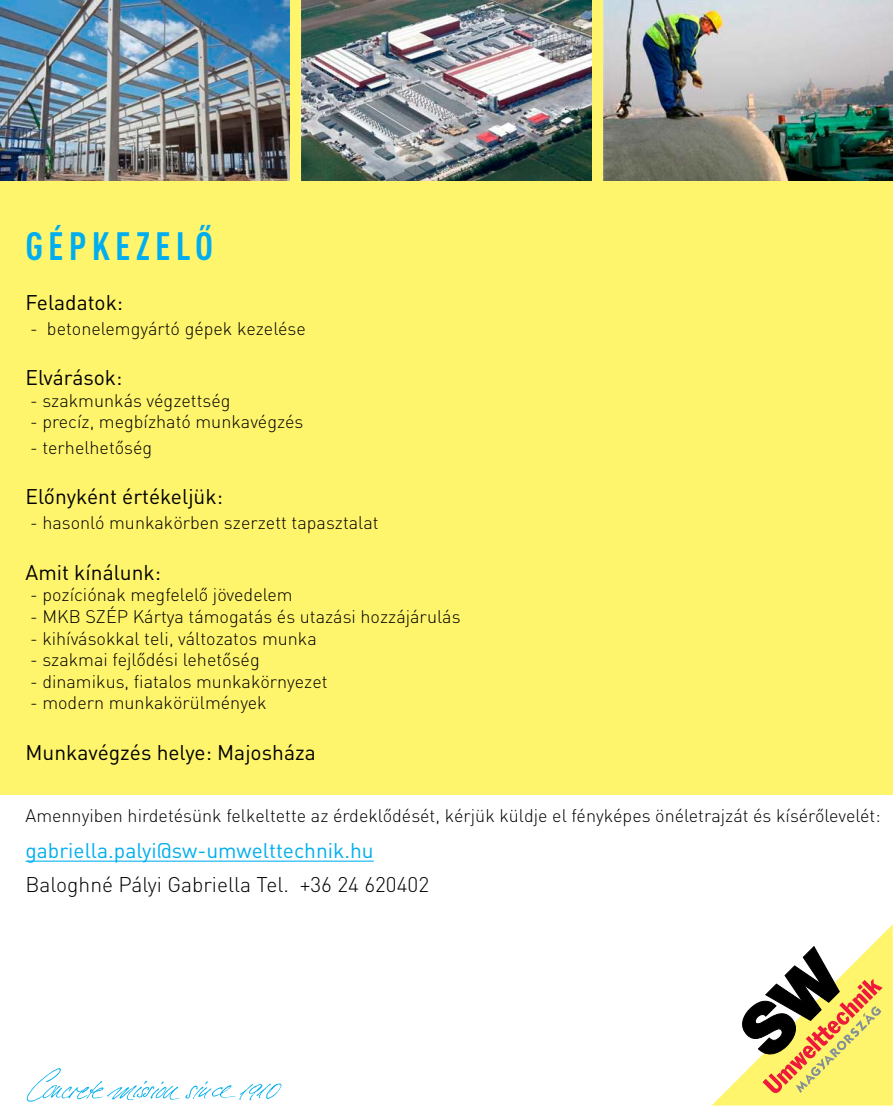
<style>
.page{position:relative;width:893px;height:1106px;background:#fff}
.page>*{position:absolute;margin:0;border:0;box-sizing:border-box;transform-origin:0 0}
.t1{font:700 condensed 39px "DIN Pro";letter-spacing:.13em;color:#00aeef}
.t2{font:21px "DIN Pro";color:#000}
.t3{font:300 21px "DIN Pro";color:#000}
.t4{font:21px "DIN Pro";color:#00aeef}
.t5{font:300 18px "DIN Pro";color:#000}
</style>
<div class="page">
<div style="left:0;top:0;width:893px;height:798px;background:#fff56d"></div>
<div style="left:0;top:795px;width:893px;height:311px;background:#fff"></div>
<svg style="left:712px;top:924px;width:181px;height:181px"></svg>
<svg style="left:27px;top:1068px;width:254px;height:33px"></svg>
<img style="left:0;top:0;width:289px;height:181px">
<img style="left:302px;top:0;width:289px;height:181px">
<img style="left:604px;top:0;width:289px;height:181px">
<hr style="left:26px;top:860px;width:348px;height:1px;background:#00aeef">
<h1 class="t1" style="left:26px;top:216px;width:189px">GÉPKEZELŐ</h1>
<p class="t2" style="left:26px;top:288px;width:99px">Feladatok:</p>
<p class="t5" style="left:30px;top:316px;width:277px">- betonelemgyártó gépek kezelése</p>
<p class="t2" style="left:26px;top:363px;width:98px">Elvárások:</p>
<p class="t5" style="left:30px;top:388px;width:202px">- szakmunkás végzettség</p>
<p class="t5" style="left:30px;top:409px;width:275px">- precíz, megbízható munkavégzés</p>
<p class="t5" style="left:30px;top:435px;width:124px">- terhelhetőség</p>
<p class="t2" style="left:26px;top:482px;width:199px">Előnyként értékeljük:</p>
<p class="t5" style="left:30px;top:510px;width:350px">- hasonló munkakörben szerzett tapasztalat</p>
<p class="t2" style="left:26px;top:558px;width:137px">Amit kínálunk:</p>
<p class="t5" style="left:30px;top:582px;width:264px">- pozíciónak megfelelő jövedelem</p>
<p class="t5" style="left:30px;top:604px;width:432px">- MKB SZÉP Kártya támogatás és utazási hozzájárulás</p>
<p class="t5" style="left:30px;top:625px;width:288px">- kihívásokkal teli, változatos munka</p>
<p class="t5" style="left:30px;top:647px;width:231px">- szakmai fejlődési lehetőség</p>
<p class="t5" style="left:30px;top:669px;width:299px">- dinamikus, fiatalos munkakörnyezet</p>
<p class="t5" style="left:30px;top:690px;width:238px">- modern munkakörülmények</p>
<p class="t2" style="left:26px;top:738px;width:292px">Munkavégzés helye: Majosháza</p>
<p class="t5" style="left:26px;top:803px;width:857px">Amennyiben hirdetésünk felkeltette az érdeklődését, kérjük küldje el fényképes önéletrajzát és kísérőlevelét:</p>
<p class="t4" style="left:26px;top:836px;width:350px">gabriella.palyi@sw-umwelttechnik.hu</p>
<p class="t3" style="left:26px;top:870px;width:405px">Baloghné Pályi Gabriella Tel. +36 24 620402</p>
</div>
